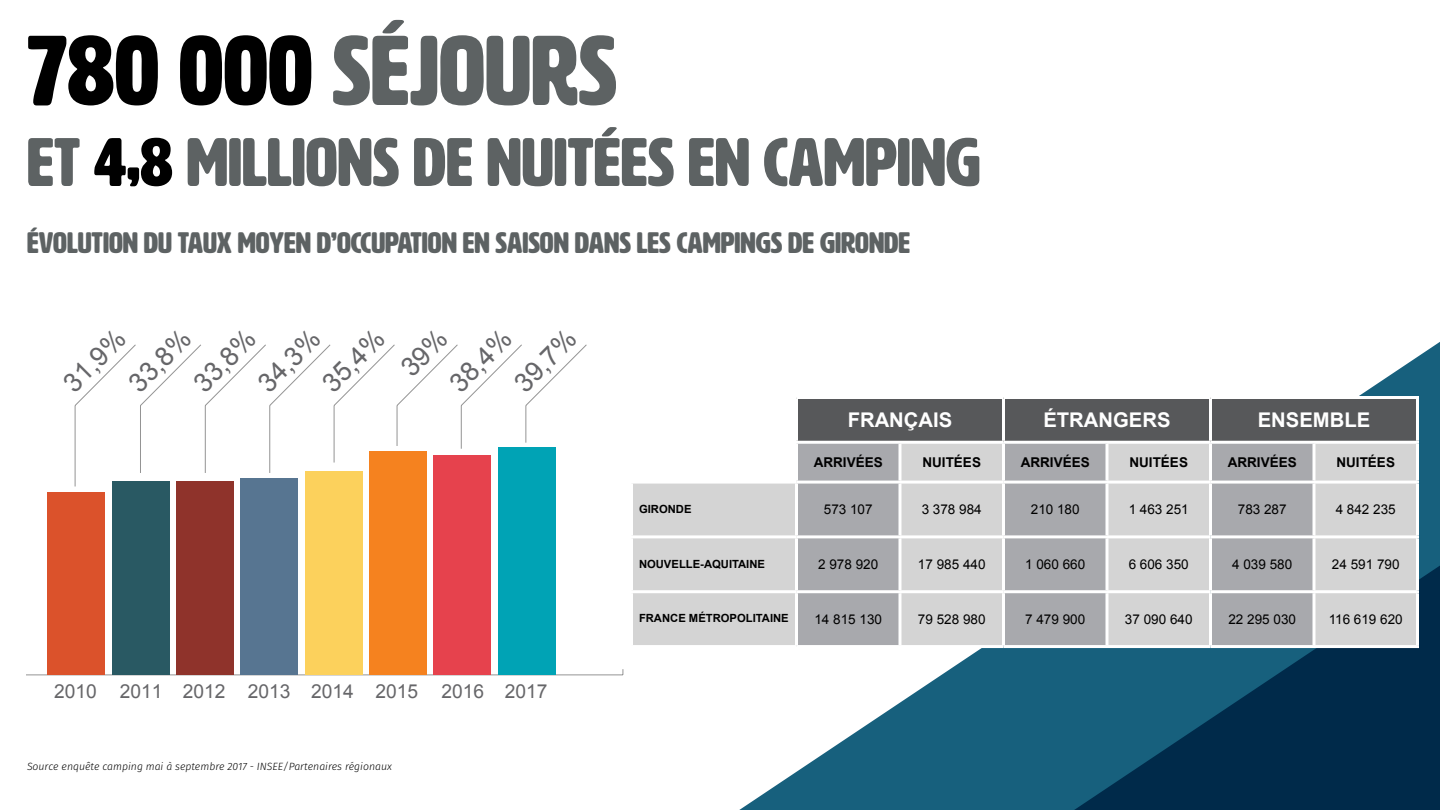
<style>
.page{position:relative;width:1440px;height:810px;background:#fff}
.page>*{position:absolute;margin:0;border:0;box-sizing:border-box;transform-origin:0 0}
.t1{font:97.5px "HWT Artz";color:#5d6263}
.t2{font:67.5px "HWT Artz";color:#5d6263}
.t3{font:29.25px "HWT Artz";color:#5d6263}
.t4{font:26.62px "Arial";color:#666669}
.t5{font:700 20.25px "Arial";color:#fff}
.t6{font:19.27px "Arial";color:#666669}
.t7{font:13.5px "Arial";color:#000}
.t8{font:700 13.5px "Arial";color:#000}
.t9{font:700 11.25px "Arial";color:#000}
.t10{font:italic 300 10.5px "Fira Sans";color:#000}
.s1{color:#000}
</style>
<div class="page">
<div style="left:498px;top:448px;width:57px;height:227px;background:#00a3b5"></div>
<div style="left:433px;top:455px;width:58px;height:220px;background:#e6424d"></div>
<div style="left:369px;top:452px;width:58px;height:223px;background:#f5821f"></div>
<div style="left:305px;top:472px;width:58px;height:203px;background:#fcd15c"></div>
<div style="left:240px;top:479px;width:58px;height:196px;background:#577591"></div>
<div style="left:176px;top:481px;width:58px;height:194px;background:#8f332b"></div>
<div style="left:112px;top:481px;width:58px;height:194px;background:#295963"></div>
<div style="left:47px;top:492px;width:58px;height:183px;background:#db522b"></div>
<svg style="left:739px;top:342px;width:701px;height:468px"></svg>
<svg style="left:1074px;top:566px;width:366px;height:244px;background:#073b5a"></svg>
<div style="left:632px;top:398px;width:164px;height:84px;background:#fff"></div>
<div style="left:798px;top:399px;width:618px;height:42px;background:#57585a"></div>
<svg style="left:633px;top:444px;width:783px;height:201px;background:#c4c5c6"></svg>
<hr style="left:630px;top:396px;width:166px;height:3px;background:#fff">
<hr style="left:796px;top:396px;width:104px;height:3px;background:#fff">
<hr style="left:795px;top:399px;width:3px;height:42px;background:#fff">
<hr style="left:900px;top:396px;width:104px;height:3px;background:#fff">
<hr style="left:1004px;top:396px;width:103px;height:3px;background:#fff">
<hr style="left:1002px;top:399px;width:3px;height:42px;background:#fff">
<hr style="left:1107px;top:396px;width:103px;height:3px;background:#fff">
<hr style="left:1210px;top:396px;width:104px;height:3px;background:#fff">
<hr style="left:1209px;top:399px;width:3px;height:42px;background:#fff">
<hr style="left:1314px;top:396px;width:105px;height:3px;background:#fff">
<hr style="left:1416px;top:399px;width:3px;height:42px;background:#fff">
<hr style="left:795px;top:441px;width:105px;height:3px;background:#fff">
<hr style="left:795px;top:444px;width:3px;height:37px;background:#fff">
<hr style="left:900px;top:441px;width:104px;height:3px;background:#fff">
<svg style="left:898px;top:444px;width:4px;height:37px"></svg>
<hr style="left:1004px;top:441px;width:103px;height:3px;background:#fff">
<hr style="left:1002px;top:444px;width:3px;height:37px;background:#fff">
<hr style="left:1107px;top:441px;width:103px;height:3px;background:#fff">
<hr style="left:1106px;top:444px;width:2px;height:37px;background:#fff">
<hr style="left:1210px;top:441px;width:104px;height:3px;background:#fff">
<hr style="left:1209px;top:444px;width:3px;height:37px;background:#fff">
<hr style="left:1314px;top:441px;width:105px;height:3px;background:#fff">
<svg style="left:1312px;top:444px;width:4px;height:37px"></svg>
<hr style="left:1416px;top:444px;width:3px;height:37px;background:#fff">
<hr style="left:630px;top:481px;width:166px;height:3px;background:#fff">
<hr style="left:796px;top:481px;width:104px;height:3px;background:#fff">
<hr style="left:795px;top:484px;width:3px;height:51px;background:#fff">
<hr style="left:900px;top:481px;width:104px;height:3px;background:#fff">
<svg style="left:898px;top:484px;width:4px;height:51px"></svg>
<hr style="left:1004px;top:481px;width:103px;height:3px;background:#fff">
<hr style="left:1002px;top:484px;width:3px;height:51px;background:#fff">
<hr style="left:1107px;top:481px;width:103px;height:3px;background:#fff">
<hr style="left:1106px;top:484px;width:2px;height:51px;background:#fff">
<hr style="left:1210px;top:481px;width:104px;height:3px;background:#fff">
<hr style="left:1209px;top:484px;width:3px;height:51px;background:#fff">
<hr style="left:1314px;top:481px;width:105px;height:3px;background:#fff">
<svg style="left:1312px;top:484px;width:4px;height:51px"></svg>
<hr style="left:1416px;top:484px;width:3px;height:51px;background:#fff">
<hr style="left:630px;top:535px;width:166px;height:3px;background:#fff">
<hr style="left:796px;top:535px;width:104px;height:3px;background:#fff">
<hr style="left:795px;top:538px;width:3px;height:52px;background:#fff">
<hr style="left:900px;top:535px;width:104px;height:3px;background:#fff">
<svg style="left:898px;top:538px;width:4px;height:52px"></svg>
<hr style="left:1004px;top:535px;width:103px;height:3px;background:#fff">
<hr style="left:1002px;top:538px;width:3px;height:52px;background:#fff">
<hr style="left:1107px;top:535px;width:103px;height:3px;background:#fff">
<hr style="left:1106px;top:538px;width:2px;height:52px;background:#fff">
<hr style="left:1210px;top:535px;width:104px;height:3px;background:#fff">
<hr style="left:1209px;top:538px;width:3px;height:52px;background:#fff">
<hr style="left:1314px;top:535px;width:105px;height:3px;background:#fff">
<svg style="left:1312px;top:538px;width:4px;height:52px"></svg>
<hr style="left:1416px;top:538px;width:3px;height:52px;background:#fff">
<hr style="left:630px;top:590px;width:166px;height:3px;background:#fff">
<hr style="left:796px;top:590px;width:104px;height:3px;background:#fff">
<hr style="left:795px;top:593px;width:3px;height:52px;background:#fff">
<hr style="left:900px;top:590px;width:104px;height:3px;background:#fff">
<svg style="left:898px;top:593px;width:4px;height:52px"></svg>
<hr style="left:1004px;top:590px;width:103px;height:3px;background:#fff">
<hr style="left:1002px;top:593px;width:3px;height:52px;background:#fff">
<hr style="left:1107px;top:590px;width:103px;height:3px;background:#fff">
<hr style="left:1106px;top:593px;width:2px;height:52px;background:#fff">
<hr style="left:1210px;top:590px;width:104px;height:3px;background:#fff">
<hr style="left:1209px;top:593px;width:3px;height:52px;background:#fff">
<hr style="left:1314px;top:590px;width:105px;height:3px;background:#fff">
<svg style="left:1312px;top:593px;width:4px;height:52px"></svg>
<hr style="left:1416px;top:593px;width:3px;height:52px;background:#fff">
<hr style="left:630px;top:645px;width:166px;height:3px;background:#fff">
<hr style="left:796px;top:645px;width:104px;height:3px;background:#fff">
<hr style="left:900px;top:645px;width:104px;height:3px;background:#fff">
<hr style="left:1004px;top:645px;width:103px;height:3px;background:#fff">
<hr style="left:1107px;top:645px;width:103px;height:3px;background:#fff">
<hr style="left:1210px;top:645px;width:104px;height:3px;background:#fff">
<hr style="left:1314px;top:645px;width:105px;height:3px;background:#fff">
<svg style="left:75px;top:344px;width:447px;height:143px"></svg>
<p class="t1" style="left:27px;top:20px;width:591px"><span class="s1">780 000</span> SÉJOURS</p>
<p class="t2" style="left:27px;top:127px;width:955px">ET <span class="s1">4,8</span> MILLIONS DE NUITÉES EN CAMPING</p>
<p class="t3" style="left:27px;top:227px;width:885px">ÉVOLUTION DU TAUX MOYEN D’OCCUPATION EN SAISON DANS LES CAMPINGS DE GIRONDE</p>
<h3 class="t4" style="left:56px;top:375px;width:77px;rotate:-45deg">31,9%</h3>
<h3 class="t4" style="left:121px;top:375px;width:77px;rotate:-45deg">33,8%</h3>
<h3 class="t4" style="left:186px;top:375px;width:77px;rotate:-45deg">33,8%</h3>
<h3 class="t4" style="left:250px;top:375px;width:77px;rotate:-45deg">34,3%</h3>
<h3 class="t4" style="left:315px;top:375px;width:77px;rotate:-45deg">35,4%</h3>
<h3 class="t4" style="left:442px;top:375px;width:77px;rotate:-45deg">38,4%</h3>
<h3 class="t4" style="left:507px;top:375px;width:77px;rotate:-45deg">39,7%</h3>
<h3 class="t6" style="left:54px;top:679px;width:495px">2010 2011 2012 2013 2014 2015 2016 2017</h3>
<p class="t10" style="left:27px;top:759px;width:366px">Source enquête camping mai à septembre 2017 - INSEE/Partenaires régionaux</p>
<p class="t5" style="left:848px;top:407px;width:106px">FRANÇAIS</p>
<p class="t5" style="left:1043px;top:407px;width:129px">ÉTRANGERS</p>
<p class="t5" style="left:1258px;top:407px;width:114px">ENSEMBLE</p>
<p class="t8" style="left:814px;top:453px;width:71px">ARRIVÉES</p>
<p class="t8" style="left:922px;top:453px;width:60px">NUITÉES</p>
<p class="t8" style="left:1021px;top:453px;width:71px">ARRIVÉES</p>
<p class="t8" style="left:1129px;top:453px;width:60px">NUITÉES</p>
<p class="t8" style="left:1228px;top:453px;width:71px">ARRIVÉES</p>
<p class="t8" style="left:1336px;top:453px;width:60px">NUITÉES</p>
<p class="t9" style="left:639px;top:501px;width:54px">GIRONDE</p>
<p class="t7" style="left:824px;top:501px;width:50px">573 107</p>
<p class="t7" style="left:922px;top:501px;width:62px">3 378 984</p>
<p class="t7" style="left:1031px;top:501px;width:50px">210 180</p>
<p class="t7" style="left:1129px;top:501px;width:62px">1 463 251</p>
<p class="t7" style="left:1238px;top:501px;width:50px">783 287</p>
<p class="t7" style="left:1336px;top:501px;width:62px">4 842 235</p>
<p class="t9" style="left:639px;top:556px;width:128px">NOUVELLE-AQUITAINE</p>
<p class="t7" style="left:818px;top:556px;width:62px">2 978 920</p>
<p class="t7" style="left:918px;top:556px;width:69px">17 985 440</p>
<p class="t7" style="left:1025px;top:556px;width:62px">1 060 660</p>
<p class="t7" style="left:1129px;top:556px;width:62px">6 606 350</p>
<p class="t7" style="left:1232px;top:556px;width:62px">4 039 580</p>
<p class="t7" style="left:1332px;top:556px;width:69px">24 591 790</p>
<p class="t9" style="left:639px;top:611px;width:151px">FRANCE MÉTROPOLITAINE</p>
<p class="t7" style="left:814px;top:610px;width:69px">14 815 130</p>
<p class="t7" style="left:918px;top:610px;width:69px">79 528 980</p>
<p class="t7" style="left:1025px;top:610px;width:62px">7 479 900</p>
<p class="t7" style="left:1125px;top:610px;width:69px">37 090 640</p>
<p class="t7" style="left:1228px;top:610px;width:69px">22 295 030</p>
<p class="t7" style="left:1329px;top:610px;width:76px">116 619 620</p>
</div>
